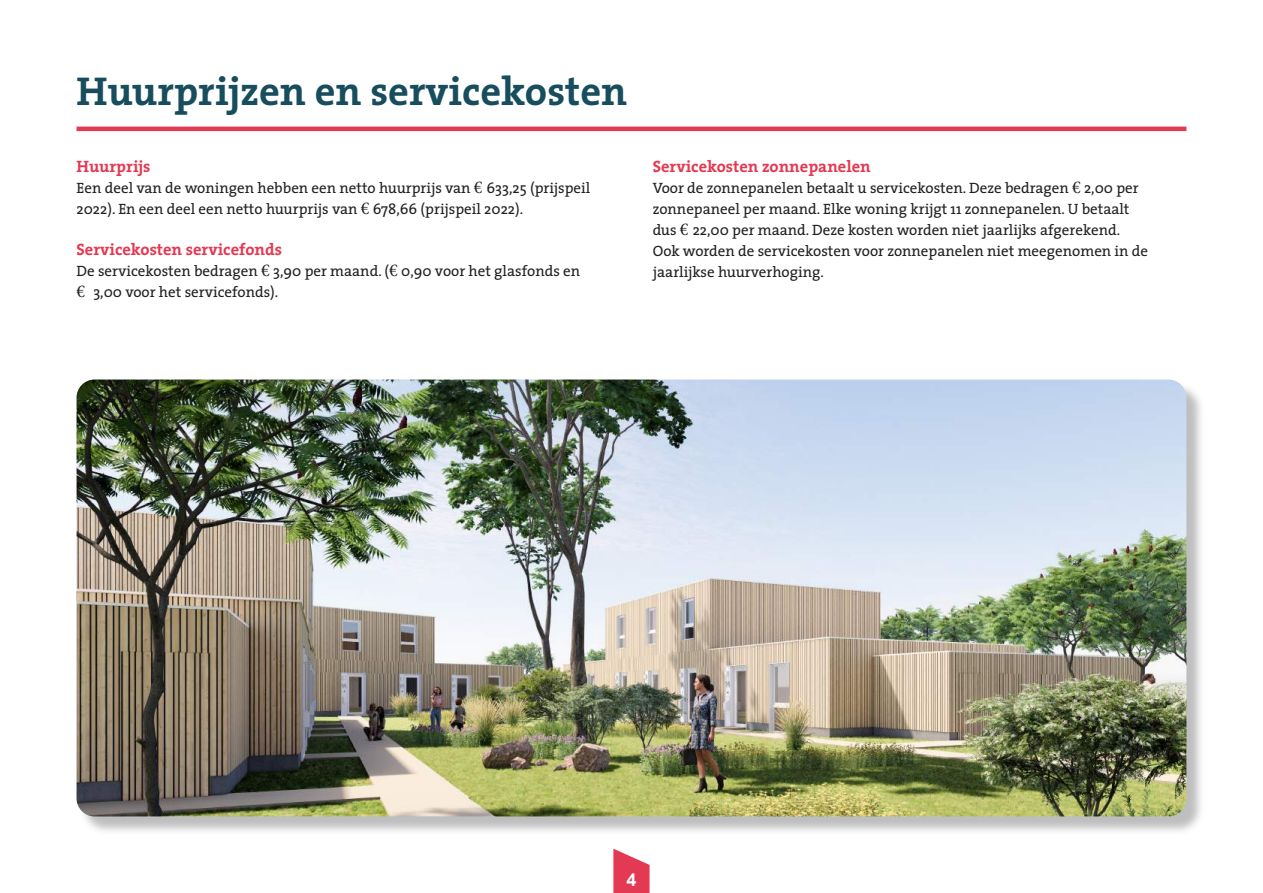
<style>
.page{position:relative;width:1263px;height:893px;background:#fff}
.page>*{position:absolute;margin:0;border:0;box-sizing:border-box;transform-origin:0 0}
.t1{font:700 40.5px "The Serif";color:#174d5c}
.t2{font:700 18px "Arial";color:#fff}
.t3{font:700 16.5px "The Serif";color:#e33952}
.t4{font:15px/21px "The Serif";color:#231f20}
.s1{font-family:"Minion Pro";font-size:18px}
</style>
<div class="page">
<svg style="left:613px;top:849px;width:36px;height:44px"></svg>
<hr style="left:77px;top:127px;width:1109px;height:4px;background:#e33952">
<div style="left:79px;top:382px;width:1126px;height:453px;background:#a9a8aa;opacity:.75"></div>
<img style="left:77px;top:379px;width:1109px;height:437px">
<h1 class="t1" style="left:77px;top:58px;width:552px">Huurprijzen en servicekosten</h1>
<p class="t3" style="left:77px;top:153px;width:76px">Huurprijs</p>
<p class="t4" style="left:77px;top:177px;width:515px">Een deel van de woningen hebben een netto huurprijs van <span class="s1">€</span> 633,25 (prijspeil<br>2022). En een deel een netto huurprijs van <span class="s1">€</span> 678,66 (prijspeil 2022).</p>
<p class="t3" style="left:77px;top:236px;width:207px">Servicekosten servicefonds</p>
<p class="t4" style="left:77px;top:260px;width:505px">De servicekosten bedragen <span class="s1">€</span> 3,90 per maand. (<span class="s1">€</span> 0,90 voor het glasfonds en <span class="s1">€</span> 3,00 voor het servicefonds).</p>
<p class="t3" style="left:653px;top:153px;width:220px">Servicekosten zonnepanelen</p>
<p class="t4" style="left:653px;top:177px;width:497px">Voor de zonnepanelen betaalt u servicekosten. Deze bedragen <span class="s1">€</span> 2,00 per zonnepaneel per maand. Elke woning krijgt 11 zonnepanelen. U betaalt dus <span class="s1">€</span> 22,00 per maand. Deze kosten worden niet jaarlijks afgerekend.<br>Ook worden de servicekosten voor zonnepanelen niet meegenomen in de jaarlijkse huurverhoging.</p>
<p class="t2" style="left:626px;top:867px;width:12px">4</p>
</div>
